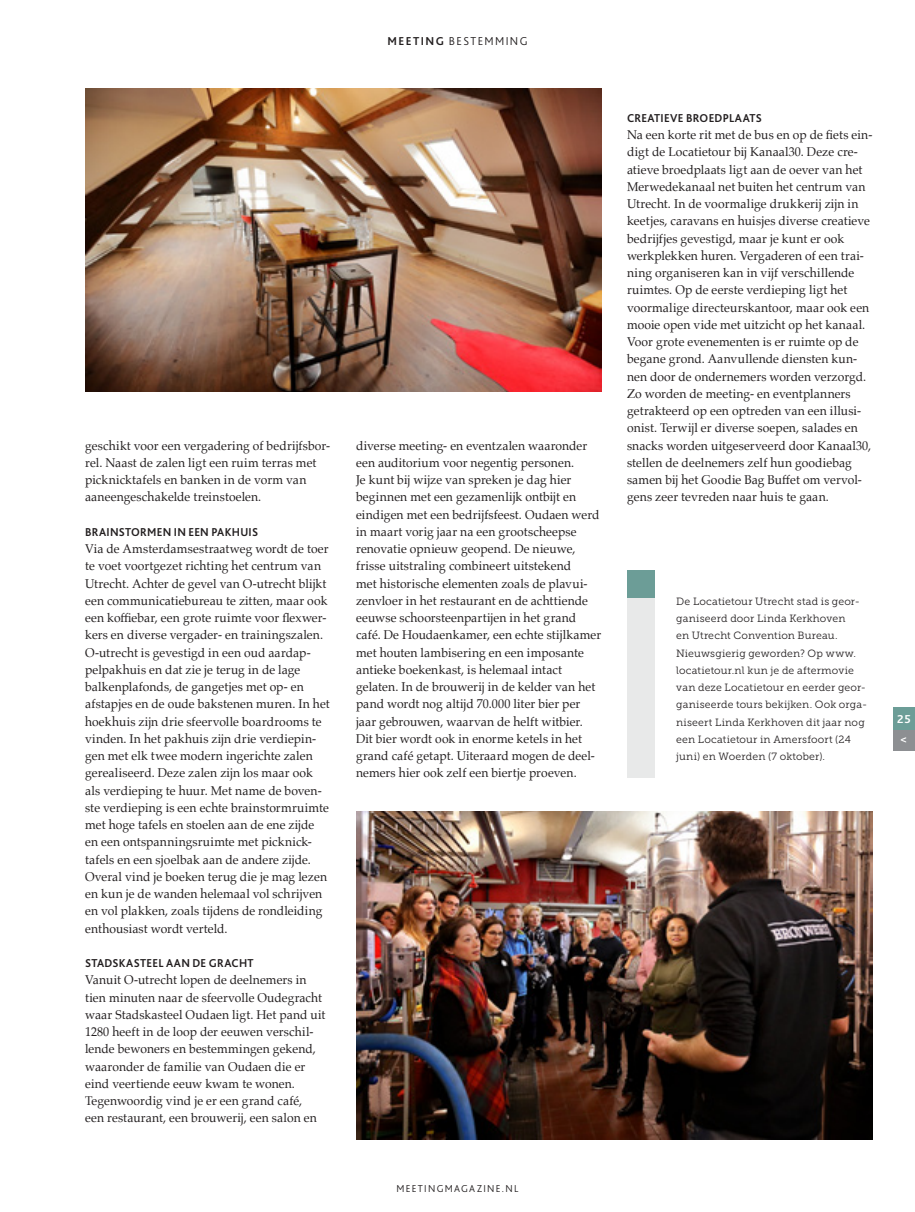
<style>
.page{position:relative;width:915px;height:1212px;background:#fff}
.page>*{position:absolute;margin:0;border:0;box-sizing:border-box;transform-origin:0 0}
.platte_tekst{font:12.75px/17.2px "Palatino";letter-spacing:.01em;color:#231f20;scale:.95 1}
.kop_alinea{font:700 12px "Bliss 2";letter-spacing:.025em;color:#231f20;scale:.95 1}
.kop_alinea-2{font:300 12px "Bliss 2";letter-spacing:.12em;color:#231f20}
.kop_alinea-3{font:700 12px "Bliss 2";color:#fff}
.platte_tekst_kader{font:10.5px/17.2px "Museo Slab 300";letter-spacing:.015em;color:#231f20}
.kop_alinea-4{font:300 10.5px "Bliss 2";letter-spacing:.125em;color:#231f20}
.s1{font-weight:700}
</style>
<div class="page">
<div style="left:626px;top:570px;width:27px;height:207px;background:#e8e9e9"></div>
<img style="left:85px;top:88px;width:516px;height:304px">
<img style="left:356px;top:812px;width:516px;height:327px">
<div style="left:626px;top:570px;width:27px;height:27px;background:#6c9d97"></div>
<div style="left:892px;top:728px;width:22px;height:22px;background:#8d8f92"></div>
<div style="left:892px;top:707px;width:22px;height:22px;background:#6c9d97"></div>
<p class="kop_alinea-2" style="left:387px;top:33px;width:142px"><span class="s1">MEETING</span> BESTEMMING</p>
<p class="platte_tekst" style="left:85px;top:436px;width:259px">geschikt voor een vergadering of bedrijfsbor&shy;rel. Naast de zalen ligt een ruim terras met picknicktafels en banken in de vorm van aaneengeschakelde treinstoelen.</p>
<p class="kop_alinea" style="left:85px;top:524px;width:183px">BRAINSTORMEN IN EEN PAKHUIS</p>
<p class="platte_tekst" style="left:85px;top:540px;width:259px">Via de Amsterdamsestraatweg wordt de toer te voet voortgezet richting het centrum van Utrecht. Achter de gevel van O-utrecht blijkt een communicatiebureau te zitten, maar ook een koffiebar, een grote ruimte voor flexwer&shy;kers en diverse vergader- en trainingszalen.<br>O-utrecht is gevestigd in een oud aardap&shy;pelpakhuis en dat zie je terug in de lage balkenplafonds, de gangetjes met op- en afstapjes en de oude bakstenen muren. In het hoekhuis zijn drie sfeervolle boardrooms te vinden. In het pakhuis zijn drie verdiepin&shy;gen met elk twee modern ingerichte zalen gerealiseerd. Deze zalen zijn los maar ook als verdieping te huur. Met name de boven&shy;ste verdieping is een echte brainstormruimte met hoge tafels en stoelen aan de ene zijde en een ontspanningsruimte met picknick&shy;tafels en een sjoelbak aan de andere zijde.<br>Overal vind je boeken terug die je mag lezen en kun je de wanden helemaal vol schrijven en vol plakken, zoals tijdens de rondleiding enthousiast wordt verteld.</p>
<p class="kop_alinea" style="left:85px;top:956px;width:179px">STADSKASTEEL AAN DE GRACHT</p>
<p class="platte_tekst" style="left:85px;top:971px;width:254px">Vanuit O-utrecht lopen de deelnemers in tien minuten naar de sfeervolle Oudegracht waar Stadskasteel Oudaen ligt. Het pand uit 1280 heeft in de loop der eeuwen verschil&shy;lende bewoners en bestemmingen gekend, waaronder de familie van Oudaen die er eind veertiende eeuw kwam te wonen.<br>Tegenwoordig vind je er een grand café,<br>een restaurant, een brouwerij, een salon en</p>
<p class="platte_tekst" style="left:356px;top:436px;width:259px">diverse meeting- en eventzalen waaronder een auditorium voor negentig personen.<br>Je kunt bij wijze van spreken je dag hier beginnen met een gezamenlijk ontbijt en eindigen met een bedrijfsfeest. Oudaen werd in maart vorig jaar na een grootscheepse renovatie opnieuw geopend. De nieuwe, frisse uitstraling combineert uitstekend<br>met historische elementen zoals de plavui&shy;zenvloer in het restaurant en de achttiende eeuwse schoorsteenpartijen in het grand café. De Houdaenkamer, een echte stijlkamer met houten lambisering en een imposante antieke boekenkast, is helemaal intact gelaten. In de brouwerij in de kelder van het pand wordt nog altijd 70.000 liter bier per jaar gebrouwen, waarvan de helft witbier.<br>Dit bier wordt ook in enorme ketels in het grand café getapt. Uiteraard mogen de deel&shy;nemers hier ook zelf een biertje proeven.</p>
<p class="kop_alinea-4" style="left:396px;top:1182px;width:123px">MEETINGMAGAZINE.NL</p>
<p class="kop_alinea" style="left:626px;top:110px;width:143px">CREATIEVE BROEDPLAATS</p>
<p class="platte_tekst" style="left:626px;top:126px;width:260px">Na een korte rit met de bus en op de fiets ein&shy;digt de Locatietour bij Kanaal30. Deze cre&shy;atieve broedplaats ligt aan de oever van het Merwedekanaal net buiten het centrum van Utrecht. In de voormalige drukkerij zijn in keetjes, caravans en huisjes diverse creatieve bedrijfjes gevestigd, maar je kunt er ook werkplekken huren. Vergaderen of een trai&shy;ning organiseren kan in vijf verschillende ruimtes. Op de eerste verdieping ligt het voormalige directeurskantoor, maar ook een mooie open vide met uitzicht op het kanaal.<br>Voor grote evenementen is er ruimte op de begane grond. Aanvullende diensten kun&shy;nen door de ondernemers worden verzorgd.<br>Zo worden de meeting- en eventplanners getrakteerd op een optreden van een illusi&shy;onist. Terwijl er diverse soepen, salades en snacks worden uitgeserveerd door Kanaal30, stellen de deelnemers zelf hun goodiebag samen bij het Goodie Bag Buffet om vervol&shy;gens zeer tevreden naar huis te gaan.</p>
<p class="platte_tekst_kader" style="left:676px;top:593px;width:192px">De Locatietour Utrecht stad is geor&shy;ganiseerd door Linda Kerkhoven<br>en Utrecht Convention Bureau.<br>Nieuwsgierig geworden? Op www. locatietour.nl kun je de aftermovie van deze Locatietour en eerder geor&shy;ganiseerde tours bekijken. Ook orga&shy;niseert Linda Kerkhoven dit jaar nog een Locatietour in Amersfoort (24 juni) en Woerden (7 oktober).</p>
<p class="kop_alinea-3" style="left:896px;top:711px;width:15px">25</p>
<p class="kop_alinea-3" style="left:900px;top:732px;width:8px">&lt;</p>
</div>
